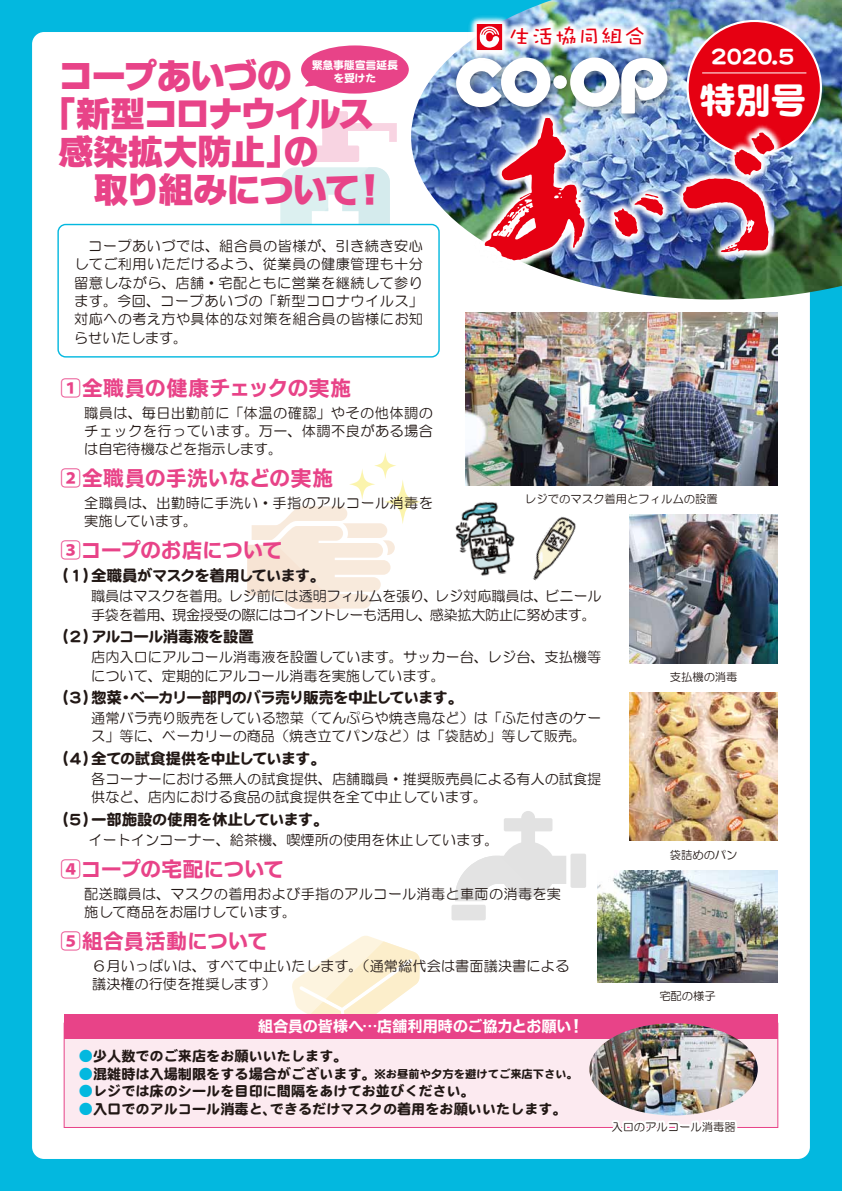
<style>
.page{position:relative;width:842px;height:1191px;background:#03b8df}
.page>*{position:absolute;margin:0;border:0;box-sizing:border-box;transform-origin:0 0}
.t1{font:36.4px "DF Maru Gothic SB WIN RKSJ H";color:#fff}
.t2{font:35.4px "Rg NOW GU 90 ms RKSJ H";letter-spacing:-.055em;color:#e84388}
.t3{font:23.1px "DF Craft Yu W5 WIN RKSJ H";color:#e60012}
.t4{font:21.2px "Rg NOW GE 90 ms RKSJ H";letter-spacing:-.03em;color:#e84388}
.t5{font:21.2px "Rg NOW GE 90 ms RKSJ H";letter-spacing:-.005em;color:#e84388}
.t6{font:21.2px "DF Maru Gothic SB WIN RKSJ H";color:#fff}
.t7{font:15.6px "DF Maru Gothic SB WIN RKSJ H";letter-spacing:-.06em;color:#221815}
.t8{font:15.6px "Rg NOW GE 90 ms RKSJ H";letter-spacing:-.03em;color:#fff}
.t9{font:15.6px "DF Maru Gothic SB WIN RKSJ H";letter-spacing:-.04em;color:#221815}
.t10{font:14.1px/18.4px "HG Maru Gothic MPRO";color:#221815}
.t11{font:14.1px "DF Maru Gothic SB WIN RKSJ H";color:#221815}
.t12{font:14.1px/18.4px "HG Maru Gothic MPRO";letter-spacing:-.02em;color:#221815}
.t13{font:14.1px/18.4px "HG Maru Gothic MPRO";letter-spacing:.025em;color:#221815}
.t14{font:14.1px/18.4px "HG Maru Gothic MPRO";letter-spacing:.035em;color:#221815}
.t15{font:11.3px "HG Maru Gothic MPRO";color:#221815}
.t16{font:11px/13px "DF Maru Gothic SB WIN RKSJ H";letter-spacing:-.025em;color:#fff;text-align:center}
.s1{font-family:"Koz Go Pro";font-weight:800}
.s2{color:#03b8df}
.s3{font-size:11.3px}
</style>
<div class="page">
<div style="left:32px;top:32px;width:778px;height:1127px;background:#fff;border-radius:12px"></div>
<svg style="left:292px;top:936px;width:128px;height:78px"></svg>
<div style="left:451px;top:904px;width:35px;height:16px;background:#e3e3e3;border-radius:2px"></div>
<div style="left:570px;top:853px;width:16px;height:35px;background:#e2e2e2;border-radius:2px"></div>
<svg style="left:455px;top:811px;width:111px;height:90px"></svg>
<svg style="left:384px;top:479px;width:37px;height:45px"></svg>
<svg style="left:349px;top:468px;width:26px;height:32px"></svg>
<svg style="left:374px;top:452px;width:22px;height:27px"></svg>
<svg style="left:247px;top:506px;width:148px;height:102px"></svg>
<svg style="left:280px;top:111px;width:117px;height:113px"></svg>
<div style="left:64px;top:1022px;width:714px;height:105px;background:#fceaf0"></div>
<img style="left:411px;top:0;width:431px;height:299px">
<img style="left:465px;top:313px;width:313px;height:172px">
<div style="left:58px;top:224px;width:381px;height:133px;background:#fff;border-radius:8px"></div>
<div style="left:57px;top:224px;width:383px;height:133px;border:1px solid #03b8df;border-radius:8px"></div>
<div style="left:301px;top:45px;width:108px;height:49px;background:#e84388;border-radius:50%"></div>
<svg style="left:305px;top:81px;width:13px;height:6px"></svg>
<img style="left:446px;top:47px;width:235px;height:81px">
<img style="left:466px;top:14px;width:187px;height:42px">
<img style="left:472px;top:19px;width:179px;height:36px">
<svg style="left:477px;top:24px;width:25px;height:26px"></svg>
<div style="left:686px;top:20px;width:136px;height:135px;background:#e60012;border:2px solid #fff;border-radius:50%"></div>
<hr style="left:702px;top:73px;width:104px;height:1px;background:#fff">
<img style="left:475px;top:108px;width:309px;height:163px">
<img style="left:480px;top:113px;width:299px;height:152px">
<img style="left:455px;top:56px;width:213px;height:205px">
<img style="left:683px;top:132px;width:93px;height:120px">
<img style="left:629px;top:514px;width:149px;height:149px">
<img style="left:629px;top:692px;width:149px;height:148px">
<img style="left:597px;top:870px;width:181px;height:112px">
<div style="left:64px;top:1014px;width:714px;height:24px;background:#e84388"></div>
<img style="left:455px;top:502px;width:60px;height:74px">
<img style="left:533px;top:516px;width:43px;height:65px">
<img style="left:589px;top:1038px;width:169px;height:60px">
<img style="left:608px;top:914px;width:131px;height:214px">
<h2 class="t2" style="left:58px;top:58px;width:236px">コープあいづの</h2>
<h2 class="t2" style="left:40px;top:96px;width:335px">「新型コロナウイルス</h2>
<h2 class="t2" style="left:58px;top:134px;width:262px">感染拡大防止」の</h2>
<h2 class="t2" style="left:93px;top:172px;width:296px">取り組みについて！</h2>
<p class="t16" style="left:312px;top:58px;width:88px">緊急事態宣言延長を受けた</p>
<p class="t10" style="left:74px;top:236px;width:350px;text-align:justify">　コープあいづでは、組合員の皆様が、引き続き安心してご利用いただけるよう、従業員の健康管理も十分留意しながら、店舗・宅配ともに営業を継続して参ります。今回、コープあいづの「新型コロナウイルス」対応への考え方や具体的な対策を組合員の皆様にお知らせいたします。</p>
<h3 class="t5" style="left:60px;top:377px;width:293px"><span class="s1">1</span>全職員の健康チェックの実施</h3>
<p class="t10" style="left:84px;top:403px;width:350px;text-align:justify">職員は、毎日出勤前に「体温の確認」やその他体調のチェックを行っています。万一、体調不良がある場合は自宅待機などを指示します。</p>
<h3 class="t4" style="left:60px;top:467px;width:275px"><span class="s1">2</span>全職員の手洗いなどの実施</h3>
<p class="t14" style="left:84px;top:493px;width:350px">全職員は、出勤時に手洗い・手指のアルコール消毒を実施しています。</p>
<h3 class="t4" style="left:60px;top:539px;width:225px"><span class="s1">3</span>コープのお店について</h3>
<h3 class="t3" style="left:508px;top:24px;width:140px">生活協同組合</h3>
<h3 class="t6" style="left:708px;top:45px;width:90px">２０２０.５</h3>
<h1 class="t1" style="left:699px;top:82px;width:108px">特別号</h1>
<p class="t15" style="left:525px;top:493px;width:194px">レジでのマスク着用とフィルムの設置</p>
<p class="t7" style="left:52px;top:568px;width:275px">（１）全職員がマスクを着用しています。</p>
<p class="t12" style="left:91px;top:587px;width:512px">職員はマスクを着用。レジ前には透明フィルムを張り、レジ対応職員は、ビニール手袋を着用、現金授受の際にはコイントレーも活用し、感染拡大防止に努めます。</p>
<p class="t7" style="left:52px;top:628px;width:203px">（２）アルコール消毒液を設置</p>
<p class="t10" style="left:91px;top:648px;width:511px">店内入口にアルコール消毒液を設置しています。サッカー台、レジ台、支払機等について、定期的にアルコール消毒を実施しています。</p>
<p class="t7" style="left:52px;top:689px;width:413px">（３）惣菜・ベーカリー部門のバラ売り販売を中止しています。</p>
<p class="t10" style="left:91px;top:708px;width:511px">通常バラ売り販売をしている惣菜（てんぷらや焼き鳥など）は「ふた付きのケース」等に、ベーカリーの商品（焼き立てパンなど）は「袋詰め」等して販売。</p>
<p class="t7" style="left:52px;top:750px;width:275px">（４）全ての試食提供を中止しています。</p>
<p class="t10" style="left:91px;top:769px;width:512px">各コーナーにおける無人の試食提供、店舗職員・推奨販売員による有人の試食提供など、店内における食品の試食提供を全て中止しています。</p>
<p class="t9" style="left:52px;top:811px;width:278px">（５）一部施設の使用を休止しています。</p>
<p class="t10" style="left:88px;top:830px;width:412px">イートインコーナー、給茶機、喫煙所の使用を休止しています。</p>
<h3 class="t4" style="left:60px;top:858px;width:226px"><span class="s1">4</span>コープの宅配について</h3>
<p class="t13" style="left:84px;top:884px;width:478px">配送職員は、マスクの着用および手指のアルコール消毒と車両の消毒を実施して商品をお届けしています。</p>
<h3 class="t4" style="left:60px;top:930px;width:210px"><span class="s1">5</span>組合員活動について</h3>
<p class="t10" style="left:92px;top:956px;width:478px">６月いっぱいは、すべて中止いたします。（通常総代会は書面議決書による議決権の行使を推奨します）</p>
<p class="t8" style="left:258px;top:1018px;width:328px">組合員の皆様へ…店舗利用時のご協力とお願い！</p>
<p class="t11" style="left:79px;top:1049px;width:270px"><span class="s2">●</span>少人数でのご来店をお願いいたします。</p>
<p class="t11" style="left:79px;top:1066px;width:501px"><span class="s2">●</span>混雑時は入場制限をする場合がございます。<span class="s3">※お昼前や夕方を避けてご来店下さい。</span></p>
<p class="t11" style="left:79px;top:1084px;width:397px"><span class="s2">●</span>レジでは床のシールを目印に間隔をあけてお並びください。</p>
<p class="t11" style="left:79px;top:1102px;width:489px"><span class="s2">●</span>入口でのアルコール消毒と、できるだけマスクの着用をお願いいたします。</p>
<p class="t15" style="left:670px;top:671px;width:69px">支払機の消毒</p>
<p class="t15" style="left:670px;top:849px;width:69px">袋詰めのパン</p>
<p class="t15" style="left:659px;top:990px;width:58px">宅配の様子</p>
<p class="t15" style="left:611px;top:1121px;width:126px">入口のアルコール消毒器</p>
</div>
